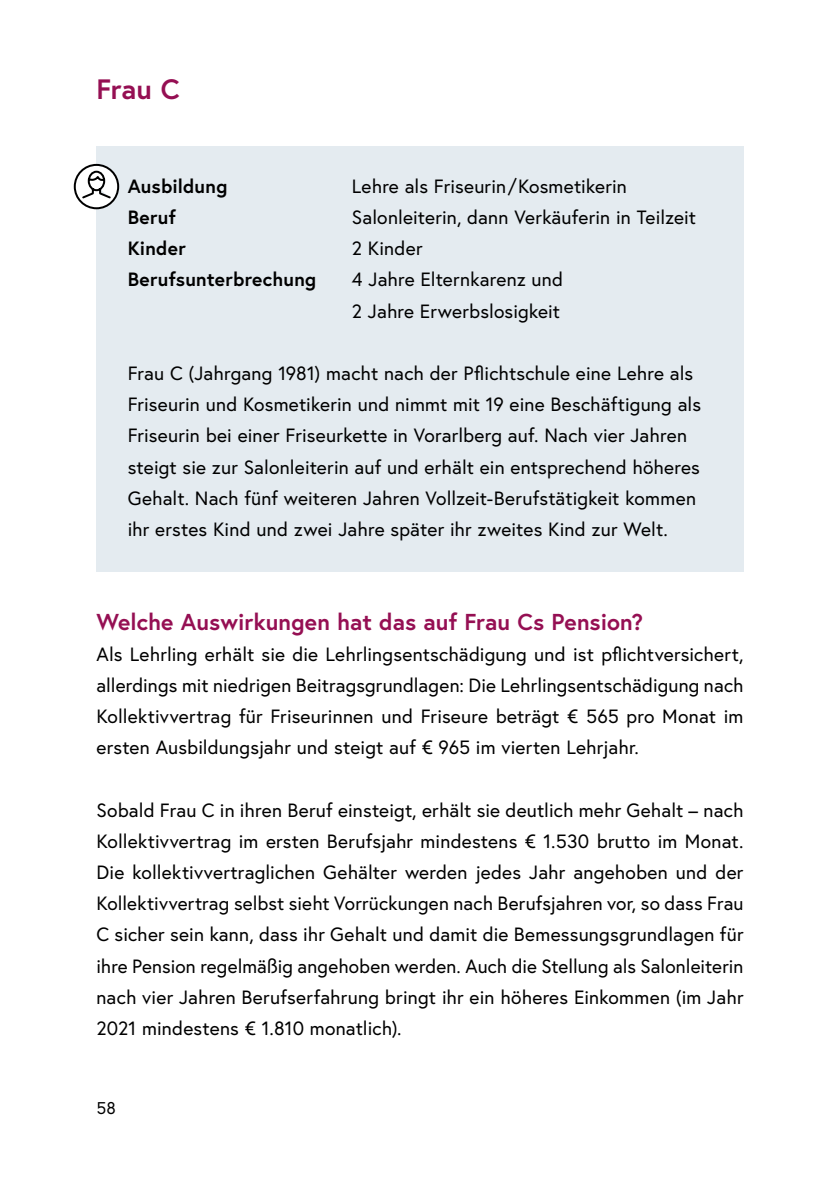
<style>
.page{position:relative;width:840px;height:1191px;background:#fff}
.page>*{position:absolute;margin:0;border:0;box-sizing:border-box;transform-origin:0 0}
.h2_ohne_Nummerierung{font:700 28px "Europa Austria";color:#950f53}
.h3_ohne_Nummerierung{font:700 23px "Europa Austria";color:#950f53}
.p_Abstand_danach{font:19.2px/31.2px "Europa Austria";letter-spacing:.01em;color:#000;text-align:justify}
.Infobox_p_Infobox_ohne_h_Beispiel{font:19.2px/31.2px "Europa Austria";letter-spacing:.01em;color:#000}
.Infobox_p_Infobox_ohne_h_Beispiel-2{font:700 19.2px "Europa Austria";letter-spacing:.015em;color:#000}
.t1{font:17px "Europa Austria";color:#000}
</style>
<div class="page">
<div style="left:96px;top:147px;width:647px;height:81px;background:#e4ebf0"></div>
<div style="left:96px;top:209px;width:647px;height:81px;background:#e4ebf0"></div>
<div style="left:96px;top:240px;width:647px;height:113px;background:#e4ebf0"></div>
<div style="left:96px;top:334px;width:647px;height:237px;background:#e4ebf0"></div>
<svg style="left:73px;top:163px;width:47px;height:47px"></svg>
<h2 class="h2_ohne_Nummerierung" style="left:96px;top:70px;width:85px">Frau C</h2>
<p class="Infobox_p_Infobox_ohne_h_Beispiel-2" style="left:128px;top:173px;width:101px">Ausbildung</p>
<p class="Infobox_p_Infobox_ohne_h_Beispiel" style="left:351px;top:170px;width:276px">Lehre als Friseurin/Kosmetikerin</p>
<p class="Infobox_p_Infobox_ohne_h_Beispiel-2" style="left:128px;top:204px;width:50px">Beruf</p>
<p class="Infobox_p_Infobox_ohne_h_Beispiel" style="left:351px;top:201px;width:345px">Salonleiterin, dann Verkäuferin in Teilzeit</p>
<p class="Infobox_p_Infobox_ohne_h_Beispiel-2" style="left:128px;top:235px;width:60px">Kinder</p>
<p class="Infobox_p_Infobox_ohne_h_Beispiel" style="left:351px;top:232px;width:72px">2 Kinder</p>
<p class="Infobox_p_Infobox_ohne_h_Beispiel-2" style="left:128px;top:266px;width:190px">Berufsunterbrechung</p>
<p class="Infobox_p_Infobox_ohne_h_Beispiel" style="left:351px;top:264px;width:213px">4 Jahre Elternkarenz und<br>2 Jahre Erwerbslosigkeit</p>
<p class="Infobox_p_Infobox_ohne_h_Beispiel" style="left:128px;top:357px;width:574px">Frau C (Jahrgang 1981) macht nach der Pflichtschule eine Lehre als Friseurin und Kosmetikerin und nimmt mit 19 eine Beschäftigung als Friseurin bei einer Friseurkette in Vorarlberg auf. Nach vier Jahren steigt sie zur Salonleiterin auf und erhält ein entsprechend höheres Gehalt. Nach fünf weiteren Jahren Vollzeit-Berufstätigkeit kommen ihr erstes Kind und zwei Jahre später ihr zweites Kind zur Welt.</p>
<h3 class="h3_ohne_Nummerierung" style="left:96px;top:606px;width:548px">Welche Auswirkungen hat das auf Frau Cs Pension?</h3>
<p class="p_Abstand_danach" style="left:96px;top:638px;width:648px">Als Lehrling erhält sie die Lehrlingsentschädigung und ist pflichtversichert, allerdings mit niedrigen Beitragsgrundlagen: Die Lehrlingsentschädigung nach Kollektivvertrag für Friseurinnen und Friseure beträgt € 565 pro Monat im ersten Ausbildungsjahr und steigt auf € 965 im vierten Lehrjahr.</p>
<p class="p_Abstand_danach" style="left:96px;top:794px;width:648px">Sobald Frau C in ihren Beruf einsteigt, erhält sie deutlich mehr Gehalt – nach Kollektivvertrag im ersten Berufsjahr mindestens € 1.530 brutto im Monat.<br>Die kollektivvertraglichen Gehälter werden jedes Jahr angehoben und der Kollektivvertrag selbst sieht Vorrückungen nach Berufsjahren vor, so dass Frau C sicher sein kann, dass ihr Gehalt und damit die Bemessungsgrundlagen für ihre Pension regelmäßig angehoben werden. Auch die Stellung als Salonleiterin nach vier Jahren Berufserfahrung bringt ihr ein höheres Einkommen (im Jahr 2021 mindestens € 1.810 monatlich).</p>
<p class="t1" style="left:96px;top:1096px;width:21px">58</p>
</div>
